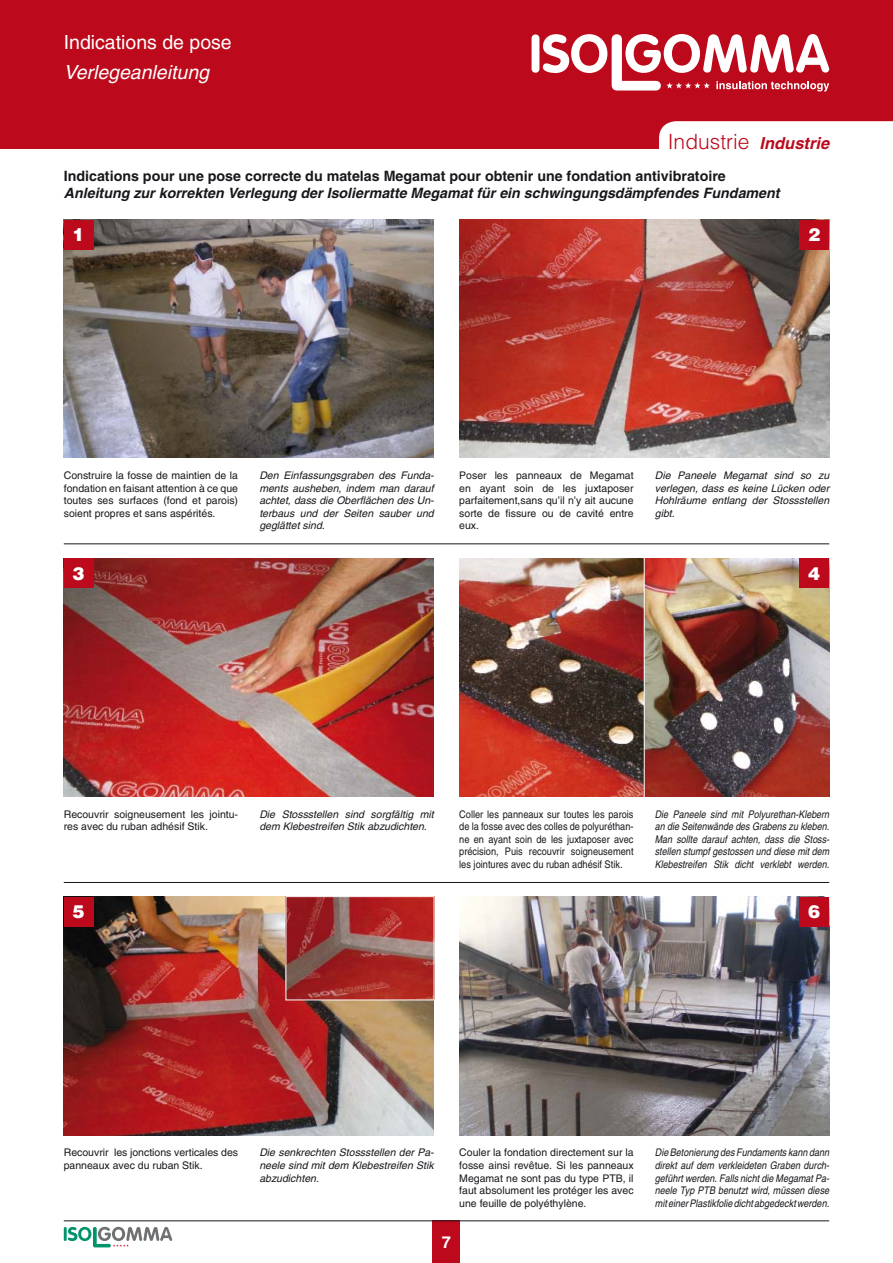
<style>
.page{position:relative;width:893px;height:1263px;background:#fff}
.page>*{position:absolute;margin:0;border:0;box-sizing:border-box;transform-origin:0 0}
.t1{font:300 21px "Helvetica";color:#bc091b}
.t2{font:19.5px "Helvetica";color:#fff}
.t3{font:italic 19.5px "Helvetica";color:#fff}
.t4{font:900 18px "Helvetica";color:#fff}
.t5{font:700 16.5px "Helvetica";color:#fff}
.t6{font:italic 700 14.25px "Helvetica";color:#1a171c}
.t7{font:700 14.25px "Helvetica";color:#1a171c}
.t8{font:10.5px/12.6px "Helvetica";color:#1a171c;text-align:justify}
.t9{font:italic 10.5px/12.6px "Helvetica";color:#1a171c;text-align:justify}
.t10{font:italic 10.5px/12.6px "Helvetica";color:#1a171c;text-align:justify;scale:.86 1}
.t11{font:italic 10.5px/12.6px "Helvetica";color:#1a171c;text-align:justify;scale:.85 1}
.t12{font:10.5px/12.6px "Helvetica";color:#1a171c;text-align:justify;scale:.88 1}
.s1{font-weight:700;font-style:italic;font-size:16.5px}
</style>
<div class="page">
<div style="left:0;top:0;width:893px;height:149px;background:#bc091b"></div>
<div style="left:531px;top:34px;width:8px;height:39px;background:#fff;border-radius:4px"></div>
<svg style="left:543px;top:34px;width:286px;height:58px"></svg>
<div style="left:433px;top:1220px;width:27px;height:43px;background:#bc091b"></div>
<hr style="left:64px;top:1227px;width:3px;height:14px;background:#00946c">
<svg style="left:68px;top:1227px;width:104px;height:20px"></svg>
<img style="left:459px;top:897px;width:370px;height:238px">
<img style="left:64px;top:220px;width:370px;height:238px">
<img style="left:459px;top:220px;width:370px;height:238px">
<img style="left:459px;top:558px;width:370px;height:238px">
<img style="left:64px;top:558px;width:370px;height:238px">
<img style="left:64px;top:897px;width:370px;height:238px">
<img style="left:288px;top:898px;width:144px;height:100px">
<div style="left:286px;top:896px;width:148px;height:104px;border:1px solid #fff"></div>
<hr style="left:644px;top:550px;width:1px;height:253px;background:#fff">
<hr style="left:64px;top:882px;width:765px;height:1px;background:#1a171c">
<hr style="left:64px;top:543px;width:765px;height:1px;background:#1a171c">
<div style="left:64px;top:220px;width:30px;height:29px;background:#bc091b"></div>
<div style="left:64px;top:558px;width:30px;height:30px;background:#bc091b"></div>
<div style="left:64px;top:897px;width:30px;height:30px;background:#bc091b"></div>
<div style="left:799px;top:220px;width:30px;height:29px;background:#bc091b"></div>
<div style="left:799px;top:558px;width:30px;height:30px;background:#bc091b"></div>
<div style="left:799px;top:897px;width:30px;height:30px;background:#bc091b"></div>
<div style="left:659px;top:121px;width:234px;height:28px;background:#fff"></div>
<hr style="left:64px;top:1220px;width:765px;height:1px;background:#1a171c">
<h2 class="t2" style="left:64px;top:35px;width:170px">Indications de pose</h2>
<h2 class="t3" style="left:64px;top:65px;width:147px">Verlegeanleitung</h2>
<h1 class="t1" style="left:668px;top:134px;width:163px">Industrie <span class="s1">Industrie</span></h1>
<h3 class="t7" style="left:64px;top:171px;width:663px">Indications pour une pose correcte du matelas Megamat pour obtenir une fondation antivibratoire</h3>
<h3 class="t6" style="left:64px;top:188px;width:717px">Anleitung zur korrekten Verlegung der Isoliermatte Megamat für ein schwingungsdämpfendes Fundament</h3>
<h3 class="t4" style="left:73px;top:228px;width:14px">1</h3>
<h3 class="t4" style="left:808px;top:228px;width:14px">2</h3>
<p class="t8" style="left:64px;top:470px;width:176px">Construire la fosse de maintien de la fondation en faisant attention à ce que toutes ses surfaces (fond et parois) soient propres et sans aspérités.</p>
<p class="t9" style="left:259px;top:470px;width:176px">Den Einfassungsgraben des Funda&shy;ments ausheben, indem man darauf achtet, dass die Oberflächen des Un&shy;terbaus und der Seiten sauber und geglättet sind.</p>
<h3 class="t4" style="left:73px;top:567px;width:14px">3</h3>
<p class="t8" style="left:459px;top:470px;width:176px">Poser les panneaux de Megamat en ayant soin de les juxtaposer parfaitement,sans qu’il n’y ait aucune sorte de fissure ou de cavité entre eux.</p>
<p class="t9" style="left:655px;top:470px;width:176px">Die Paneele Megamat sind so zu verlegen, dass es keine Lücken oder Hohlräume entlang der Stossstellen gibt.</p>
<h3 class="t4" style="left:808px;top:567px;width:14px">4</h3>
<p class="t8" style="left:64px;top:809px;width:176px">Recouvrir soigneusement les jointu&shy;res avec du ruban adhésif Stik.</p>
<p class="t9" style="left:259px;top:809px;width:176px">Die Stossstellen sind sorgfältig mit dem Klebestreifen Stik abzudichten.</p>
<h3 class="t4" style="left:73px;top:905px;width:14px">5</h3>
<p class="t12" style="left:459px;top:809px;width:200px">Coller les panneaux sur toutes les parois de la fosse avec des colles de polyuréthan&shy;ne en ayant soin de les juxtaposer avec précision, Puis recouvrir soigneusement les jointures avec du ruban adhésif Stik.</p>
<p class="t11" style="left:655px;top:809px;width:207px">Die Paneele sind mit Polyurethan-Klebern an die Seitenwände des Grabens zu kleben.<br>Man sollte darauf achten, dass die Stoss&shy;stellen stumpf gestossen und diese mit dem Klebestreifen Stik dicht verklebt werden.</p>
<h3 class="t4" style="left:808px;top:905px;width:14px">6</h3>
<p class="t8" style="left:64px;top:1147px;width:176px">Recouvrir les jonctions verticales des panneaux avec du ruban Stik.</p>
<p class="t9" style="left:259px;top:1147px;width:176px">Die senkrechten Stossstellen der Pa&shy;neele sind mit dem Klebestreifen Stik abzudichten.</p>
<p class="t8" style="left:459px;top:1147px;width:176px">Couler la fondation directement sur la fosse ainsi revêtue. Si les panneaux Megamat ne sont pas du type PTB, il faut absolument les protéger les avec une feuille de polyéthylène.</p>
<p class="t10" style="left:655px;top:1147px;width:204px">Die Betonierung des Fundaments kann dann direkt auf dem verkleideten Graben durch&shy;geführt werden. Falls nicht die Megamat Pa&shy;neele Typ PTB benutzt wird, müssen diese mit einer Plastikfolie dicht abgedeckt werden.</p>
<h3 class="t5" style="left:442px;top:1236px;width:11px">7</h3>
</div>
